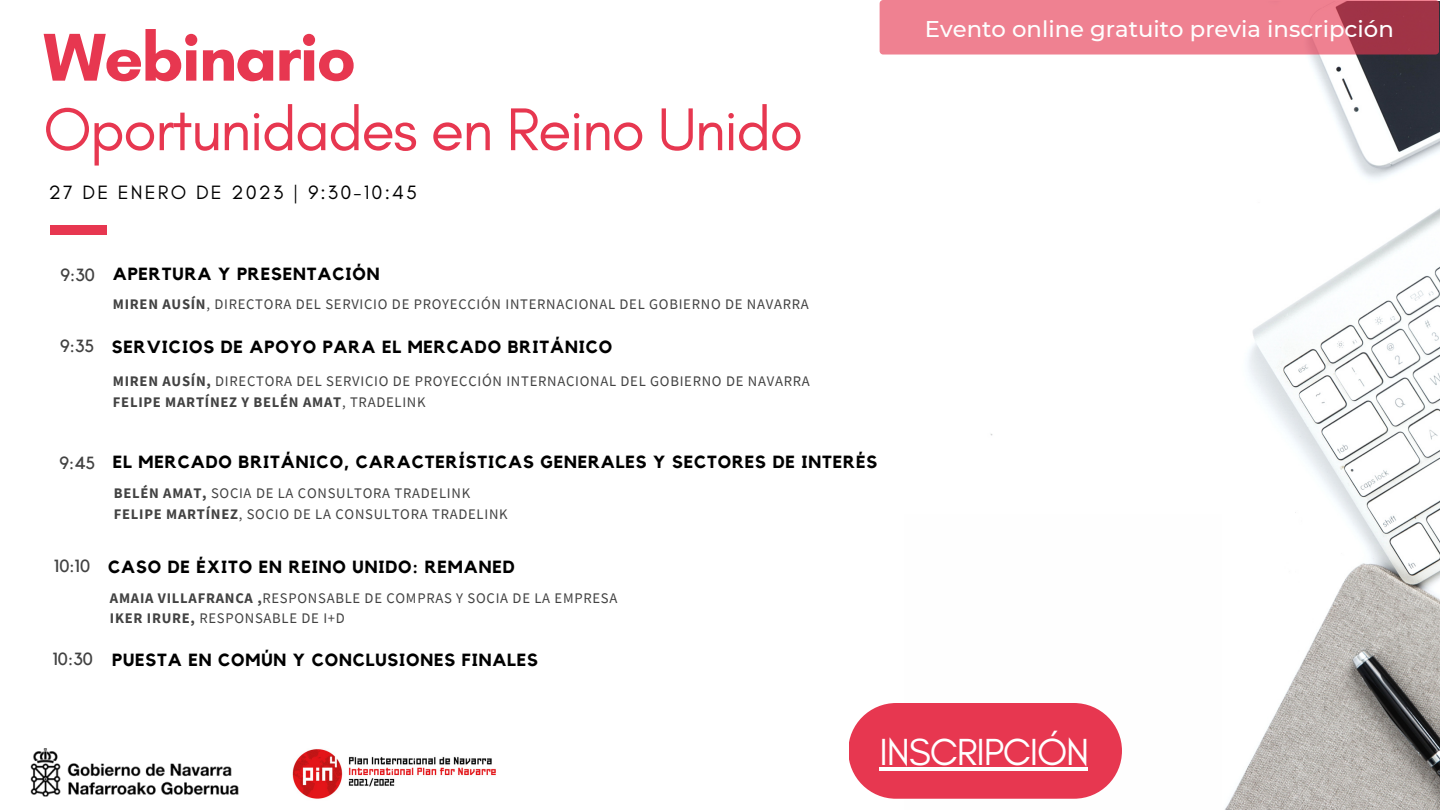
<style>
.page{position:relative;width:1440px;height:810px;background:#fff}
.page>*{position:absolute;margin:0;border:0;box-sizing:border-box;transform-origin:0 0}
.t1{font:700 68.8px "Glacial Indifference";letter-spacing:-.03em;color:#e73750}
.t2{font:61.4px "Glacial Indifference";letter-spacing:-.03em;color:#e73750}
.t3{font:38.4px "Glacial Indifference";letter-spacing:-.03em;color:#fff}
.t4{font:500 22.7px "Montserrat";color:#fefefe}
.t5{font:19.7px "Glacial Indifference";letter-spacing:.11em;color:#000}
.t6{font:700 17.6px "Kollektif";letter-spacing:.05em;color:#000}
.t7{font:17.6px "Kollektif";color:#424242}
.t8{font:14.6px/20.2px "Source Sans Pro";letter-spacing:.05em;color:#424242}
.s1{font-weight:700}
</style>
<div class="page">
<img style="left:990px;top:2px;width:450px;height:808px">
<div style="left:50px;top:225px;width:57px;height:9px;background:#e73750"></div>
<div style="left:904px;top:514px;width:318px;height:295px;background:#fefefe"></div>
<img style="left:30px;top:748px;width:209px;height:49px">
<img style="left:292px;top:749px;width:204px;height:50px">
<svg style="left:880px;top:0;width:559px;height:55px;background:#e17585"></svg>
<svg style="left:849px;top:703px;width:273px;height:96px;background:#e8465d"></svg>
<hr style="left:880px;top:767px;width:208px;height:4px;background:#fff">
<h1 class="t1" style="left:43px;top:15px;width:314px">Webinario</h1>
<h2 class="t2" style="left:43px;top:92px;width:761px">Oportunidades en Reino Unido</h2>
<h3 class="t5" style="left:49px;top:181px;width:370px">27 DE ENERO DE 2023 | 9:30-10:45</h3>
<p class="t7" style="left:60px;top:267px;width:36px">9:30</p>
<p class="t7" style="left:60px;top:338px;width:35px">9:35</p>
<p class="t6" style="left:113px;top:266px;width:268px">APERTURA Y PRESENTACIÓN</p>
<p class="t8" style="left:113px;top:293px;width:697px"><span class="s1">MIREN AUSÍN</span>, DIRECTORA DEL SERVICIO DE PROYECCIÓN INTERNACIONAL DEL GOBIERNO DE NAVARRA</p>
<p class="t6" style="left:112px;top:339px;width:502px">SERVICIOS DE APOYO PARA EL MERCADO BRITÁNICO</p>
<p class="t8" style="left:113px;top:371px;width:698px"><span class="s1">MIREN AUSÍN,</span> DIRECTORA DEL SERVICIO DE PROYECCIÓN INTERNACIONAL DEL GOBIERNO DE NAVARRA<br><span class="s1">FELIPE MARTÍNEZ Y BELÉN AMAT</span>, TRADELINK</p>
<p class="t7" style="left:59px;top:455px;width:37px">9:45</p>
<p class="t6" style="left:113px;top:454px;width:766px">EL MERCADO BRITÁNICO, CARACTERÍSTICAS GENERALES Y SECTORES DE INTERÉS</p>
<p class="t8" style="left:114px;top:483px;width:395px"><span class="s1">BELÉN AMAT,</span> SOCIA DE LA CONSULTORA TRADELINK<br><span class="s1">FELIPE MARTÍNEZ</span>, SOCIO DE LA CONSULTORA TRADELINK</p>
<p class="t7" style="left:54px;top:558px;width:38px">10:10</p>
<p class="t6" style="left:108px;top:559px;width:408px">CASO DE ÉXITO EN REINO UNIDO: REMANED</p>
<p class="t8" style="left:110px;top:587px;width:509px"><span class="s1">AMAIA VILLAFRANCA ,</span>RESPONSABLE DE COMPRAS Y SOCIA DE LA EMPRESA<br><span class="s1">IKER IRURE,</span> RESPONSABLE DE I+D</p>
<p class="t7" style="left:53px;top:651px;width:42px">10:30</p>
<p class="t6" style="left:112px;top:652px;width:427px">PUESTA EN COMÚN Y CONCLUSIONES FINALES</p>
<h3 class="t4" style="left:925px;top:15px;width:471px">Evento online gratuito previa inscripción</h3>
<h3 class="t3" style="left:880px;top:729px;width:211px">INSCRIPCIÓN</h3>
</div>
